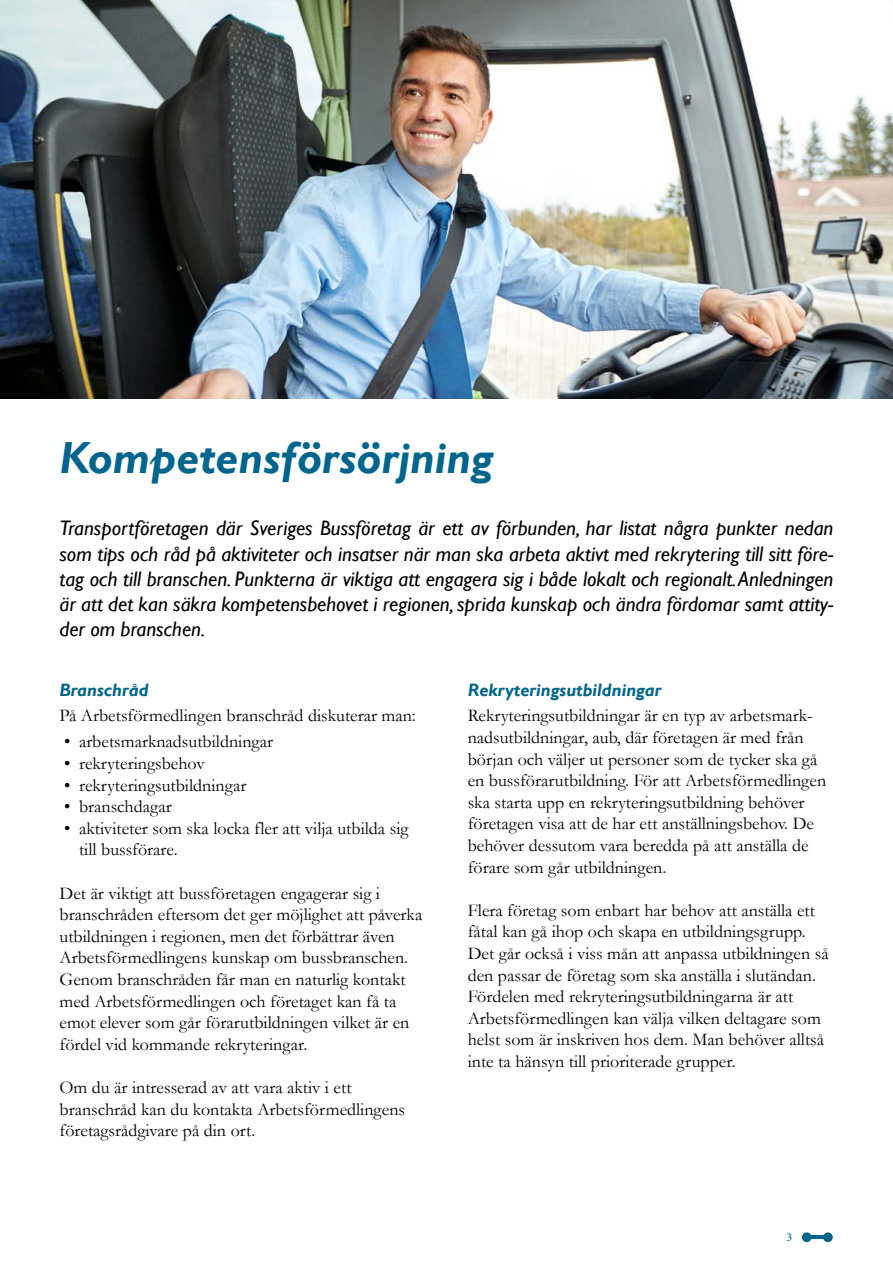
<style>
.page{position:relative;width:893px;height:1263px;background:#fff}
.page>*{position:absolute;margin:0;border:0;box-sizing:border-box;transform-origin:0 0}
.t1{font:italic 700 45px "Gill Sans";color:#00658c}
.t2{font:italic 21px/25.2px "Gill Sans";color:#000;text-align:justify}
.t3{font:18px/21.6px "Garamond";color:#000}
.t4{font:italic 700 18px "Gill Sans";color:#00658c}
.t5{font:12px "Minion Pro";color:#00658c}
</style>
<div class="page">
<div style="left:802px;top:1232px;width:10px;height:10px;background:#00658c;border-radius:50%"></div>
<svg style="left:823px;top:1232px;width:10px;height:10px"></svg>
<hr style="left:808px;top:1235px;width:20px;height:4px;background:#00658c">
<img style="left:0;top:0;width:893px;height:399px">
<h1 class="t1" style="left:60px;top:432px;width:435px">Kompetensförsörjning</h1>
<p class="t2" style="left:60px;top:516px;width:775px">Transportföretagen där Sveriges Bussföretag är ett av förbunden, har listat några punkter nedan som tips och råd på aktiviteter och insatser när man ska arbeta aktivt med rekrytering till sitt före&shy;tag och till branschen. Punkterna är viktiga att engagera sig i både lokalt och regionalt. Anledningen är att det kan säkra kompetensbehovet i regionen, sprida kunskap och ändra fördomar samt attity&shy;der om branschen.</p>
<p class="t4" style="left:60px;top:679px;width:90px">Branschråd</p>
<p class="t3" style="left:60px;top:704px;width:358px">På Arbetsförmedlingen branschråd diskuterar man:</p>
<p class="t3" style="left:64px;top:730px;width:211px">• arbetsmarknadsutbildningar</p>
<p class="t3" style="left:64px;top:752px;width:142px">• rekryteringsbehov</p>
<p class="t3" style="left:64px;top:773px;width:184px">• rekryteringsutbildningar</p>
<p class="t3" style="left:64px;top:795px;width:109px">• branschdagar</p>
<p class="t3" style="left:79px;top:817px;width:331px;text-indent:-15px">• aktiviteter som ska locka fler att vilja utbilda sig till bussförare.</p>
<p class="t3" style="left:60px;top:881px;width:364px">Det är viktigt att bussföretagen engagerar sig i branschråden eftersom det ger möjlighet att påverka utbildningen i regionen, men det förbättrar även Arbetsförmedlingens kunskap om bussbranschen.<br>Genom branschråden får man en naturlig kontakt med Arbetsförmedlingen och företaget kan få ta emot elever som går förarutbildningen vilket är en fördel vid kommande rekryteringar.</p>
<p class="t3" style="left:60px;top:1076px;width:347px">Om du är intresserad av att vara aktiv i ett branschråd kan du kontakta Arbetsförmedlingens företagsrådgivare på din ort.</p>
<p class="t4" style="left:468px;top:679px;width:195px">Rekryteringsutbildningar</p>
<p class="t3" style="left:468px;top:704px;width:360px">Rekryteringsutbildningar är en typ av arbetsmark&shy;nadsutbildningar, aub, där företagen är med från början och väljer ut personer som de tycker ska gå en bussförarutbildning. För att Arbetsförmedlingen ska starta upp en rekryteringsutbildning behöver företagen visa att de har ett anställningsbehov. De behöver dessutom vara beredda på att anställa de förare som går utbildningen.</p>
<p class="t3" style="left:468px;top:899px;width:362px">Flera företag som enbart har behov att anställa ett fåtal kan gå ihop och skapa en utbildningsgrupp.<br>Det går också i viss mån att anpassa utbildningen så den passar de företag som ska anställa i slutändan.<br>Fördelen med rekryteringsutbildningarna är att Arbetsförmedlingen kan välja vilken deltagare som helst som är inskriven hos dem. Man behöver alltså inte ta hänsyn till prioriterade grupper.</p>
<p class="t5" style="left:786px;top:1229px;width:7px">3</p>
</div>
